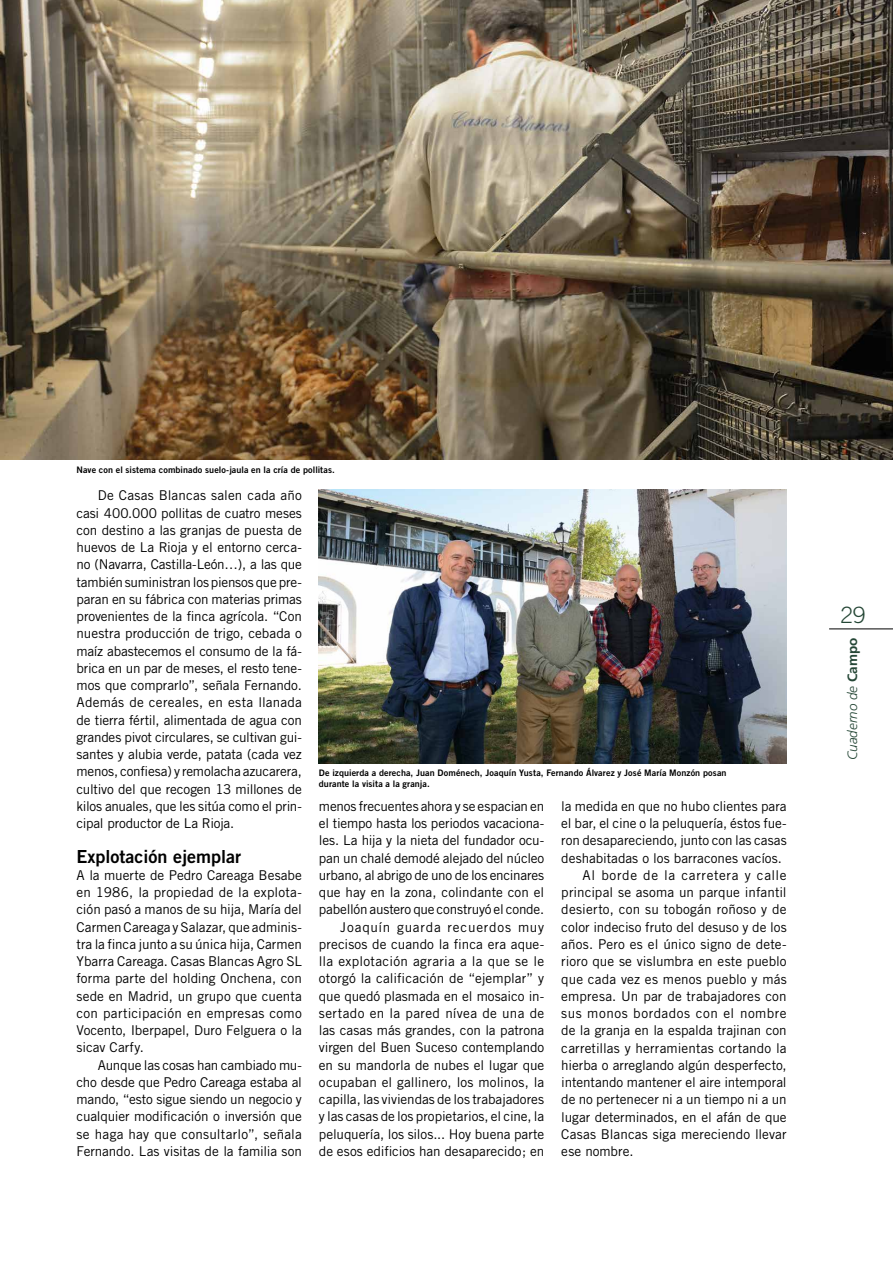
<style>
.page{position:relative;width:893px;height:1263px;background:#fff}
.page>*{position:absolute;margin:0;border:0;box-sizing:border-box;transform-origin:0 0}
.t1{font:300 22.5px "Trade Gothic";color:#254736}
.t2{font:18px "Trade Gothic Bold Two";color:#000}
.t3{font:13.5px/17.2px "Trade Gothic";color:#000;text-align:justify}
.t4{font:13.5px "Trade Gothic";letter-spacing:.035em;color:#000}
.t5{font:13.5px "Trade Gothic";letter-spacing:.045em;color:#000}
.t6{font:italic 300 13.5px "Frutiger";color:#254736}
.t7{font:9px/11.2px "Trade Gothic Bold Two";letter-spacing:.01em;color:#000}
.s1{font-weight:700;font-style:normal}
</style>
<div class="page">
<hr style="left:829px;top:628px;width:64px;height:1px;background:#000">
<img style="left:0;top:0;width:893px;height:459px">
<img style="left:319px;top:489px;width:468px;height:274px">
<p class="t7" style="left:77px;top:464px;width:260px">Nave con el sistema combinado suelo-jaula en la cría de pollitas.</p>
<p class="t3" style="left:77px;top:487px;width:227px;text-indent:21px">De Casas Blancas salen cada año casi 400.000 pollitas de cuatro meses con destino a las granjas de puesta de huevos de La Rioja y el entorno cerca&shy;no (Navarra, Castilla-León…), a las que también suministran los piensos que pre&shy;paran en su fábrica con materias primas provenientes de la finca agrícola. “Con nuestra producción de trigo, cebada o maíz abastecemos el consumo de la fá&shy;brica en un par de meses, el resto tene&shy;mos que comprarlo”, señala Fernando.<br>Además de cereales, en esta llanada de tierra fértil, alimentada de agua con grandes pivot circulares, se cultivan gui&shy;santes y alubia verde, patata (cada vez menos, confiesa) y remolacha azucarera, cultivo del que recogen 13 millones de kilos anuales, que les sitúa como el prin&shy;cipal productor de La Rioja.</p>
<h2 class="t2" style="left:77px;top:845px;width:166px">Explotación ejemplar</h2>
<p class="t3" style="left:77px;top:866px;width:227px">A la muerte de Pedro Careaga Besabe en 1986, la propiedad de la explota&shy;ción pasó a manos de su hija, María del Carmen Careaga y Salazar, que adminis&shy;tra la finca junto a su única hija, Carmen Ybarra Careaga. Casas Blancas Agro SL forma parte del holding Onchena, con sede en Madrid, un grupo que cuenta con participación en empresas como Vocento, Iberpapel, Duro Felguera o la sicav Carfy.</p>
<p class="t3" style="left:77px;top:1056px;width:227px;text-indent:21px">Aunque las cosas han cambiado mu&shy;cho desde que Pedro Careaga estaba al mando, “esto sigue siendo un negocio y cualquier modificación o inversión que se haga hay que consultarlo”, señala Fernando. Las visitas de la familia son</p>
<p class="t7" style="left:319px;top:767px;width:409px">De izquierda a derecha, Juan Doménech, Joaquín Yusta, Fernando Álvarez y José María Monzón posan durante la visita a la granja.</p>
<p class="t3" style="left:319px;top:797px;width:227px;text-align:right">menos frecuentes ahora y se espacian en el tiempo hasta los periodos vacaciona&shy;les. La hija y la nieta del fundador ocu&shy;pan un chalé demodé alejado del núcleo urbano, al abrigo de uno de los encinares que hay en la zona, colindante con el pabellón austero que construyó el conde.<br>Joaquín guarda recuerdos muy precisos de cuando la finca era aque&shy;lla explotación agraria a la que se le otorgó la calificación de “ejemplar” y que quedó plasmada en el mosaico in&shy;sertado en la pared nívea de una de las casas más grandes, con la patrona virgen del Buen Suceso contemplando en su mandorla de nubes el lugar que ocupaban el gallinero, los molinos, la capilla, las viviendas de los trabajadores y las casas de los propietarios, el cine, la peluquería, los silos... Hoy buena parte de esos edificios han desaparecido; en</p>
<p class="t3" style="left:561px;top:797px;width:227px">la medida en que no hubo clientes para</p>
<p class="t3" style="left:561px;top:815px;width:227px">el bar, el cine o la peluquería, éstos fue-</p>
<p class="t3" style="left:561px;top:832px;width:227px">ron desapareciendo, junto con las casas</p>
<p class="t3" style="left:561px;top:849px;width:222px">deshabitadas o los barracones vacíos.</p>
<p class="t5" style="left:583px;top:867px;width:206px">Al borde de la carretera y calle</p>
<p class="t3" style="left:561px;top:884px;width:227px">principal se asoma un parque infantil</p>
<p class="t3" style="left:561px;top:901px;width:227px">desierto, con su tobogán roñoso y de</p>
<p class="t3" style="left:561px;top:918px;width:227px">color indeciso fruto del desuso y de los</p>
<p class="t3" style="left:561px;top:935px;width:227px">años. Pero es el único signo de dete-</p>
<p class="t3" style="left:561px;top:953px;width:227px">rioro que se vislumbra en este pueblo</p>
<p class="t3" style="left:561px;top:970px;width:227px">que cada vez es menos pueblo y más</p>
<p class="t3" style="left:561px;top:987px;width:227px">empresa. Un par de trabajadores con</p>
<p class="t4" style="left:561px;top:1005px;width:227px">sus monos bordados con el nombre</p>
<p class="t3" style="left:561px;top:1022px;width:227px">de la granja en la espalda trajinan con</p>
<p class="t3" style="left:561px;top:1039px;width:227px">carretillas y herramientas cortando la</p>
<p class="t3" style="left:561px;top:1056px;width:227px">hierba o arreglando algún desperfecto,</p>
<p class="t3" style="left:561px;top:1073px;width:227px">intentando mantener el aire intemporal</p>
<p class="t3" style="left:561px;top:1091px;width:227px">de no pertenecer ni a un tiempo ni a un</p>
<p class="t3" style="left:561px;top:1108px;width:227px">lugar determinados, en el afán de que</p>
<p class="t3" style="left:561px;top:1125px;width:227px">Casas Blancas siga mereciendo llevar</p>
<p class="t3" style="left:561px;top:1142px;width:74px">ese nombre.</p>
<h1 class="t1" style="left:840px;top:601px;width:27px">29</h1>
<p class="t6" style="left:845px;top:760px;width:124px;rotate:-90deg">Cuaderno de <span class="s1">Campo</span></p>
</div>
